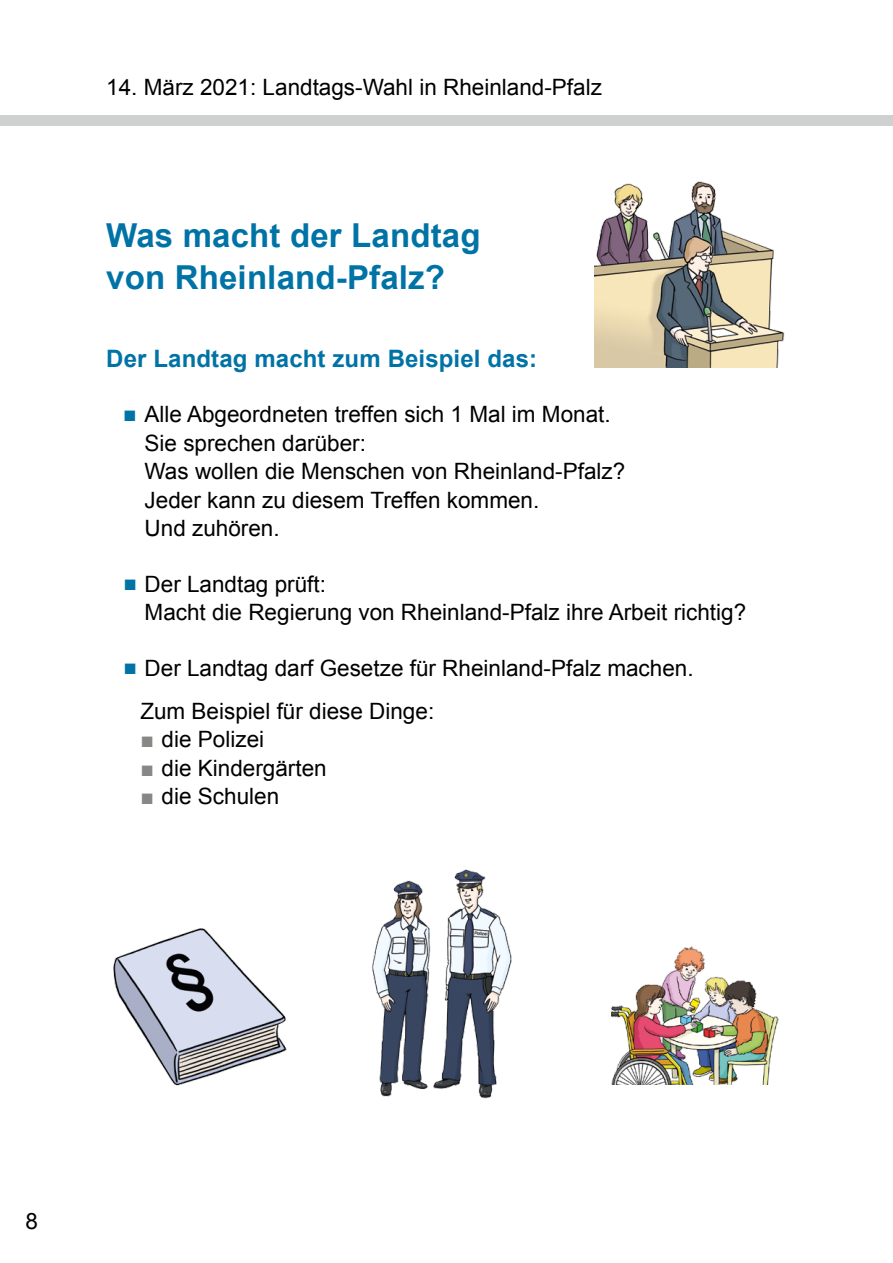
<style>
.page{position:relative;width:893px;height:1263px;background:#fff}
.page>*{position:absolute;margin:0;border:0;box-sizing:border-box;transform-origin:0 0}
.t1{font:700 33px/42px "Arial";letter-spacing:.005em;color:#0073a6}
.t2{font:700 24px "Arial";letter-spacing:.005em;color:#0073a6}
.t3{font:22.5px/28.5px "Arial";color:#000}
.s1{color:#0073a6}
.s2{color:#878786}
</style>
<div class="page">
<div style="left:0;top:115px;width:893px;height:10px;background:#cfd0d0"></div>
<img style="left:594px;top:181px;width:191px;height:186px">
<img style="left:113px;top:928px;width:174px;height:158px">
<img style="left:372px;top:869px;width:140px;height:230px">
<img style="left:612px;top:946px;width:166px;height:139px">
<p class="t3" style="left:106px;top:73px;width:497px">14. März 2021: Landtags-Wahl in Rheinland-Pfalz</p>
<h1 class="t1" style="left:106px;top:215px;width:376px">Was macht der Landtag von Rheinland-Pfalz?</h1>
<p class="t2" style="left:106px;top:342px;width:432px">Der Landtag macht zum Beispiel das:</p>
<p class="t3" style="left:145px;top:400px;width:482px;text-indent:-21px"><span class="s1">■</span> Alle Abgeordneten treffen sich 1 Mal im Monat.<br>Sie sprechen darüber:<br>Was wollen die Menschen von Rheinland-Pfalz?<br>Jeder kann zu diesem Treffen kommen.<br>Und zuhören.</p>
<p class="t3" style="left:145px;top:570px;width:603px;text-indent:-21px"><span class="s1">■</span> Der Landtag prüft:<br>Macht die Regierung von Rheinland-Pfalz ihre Arbeit richtig?</p>
<p class="t3" style="left:140px;top:647px;width:555px;line-height:42.8px;text-indent:-17px"><span class="s1">■</span> Der Landtag darf Gesetze für Rheinland-Pfalz machen.<br>Zum Beispiel für diese Dinge:</p>
<p class="t3" style="left:140px;top:725px;width:125px"><span class="s2">■</span> die Polizei</p>
<p class="t3" style="left:140px;top:754px;width:188px"><span class="s2">■</span> die Kindergärten</p>
<p class="t3" style="left:140px;top:782px;width:140px"><span class="s2">■</span> die Schulen</p>
<p class="t3" style="left:26px;top:1207px;width:14px">8</p>
</div>
